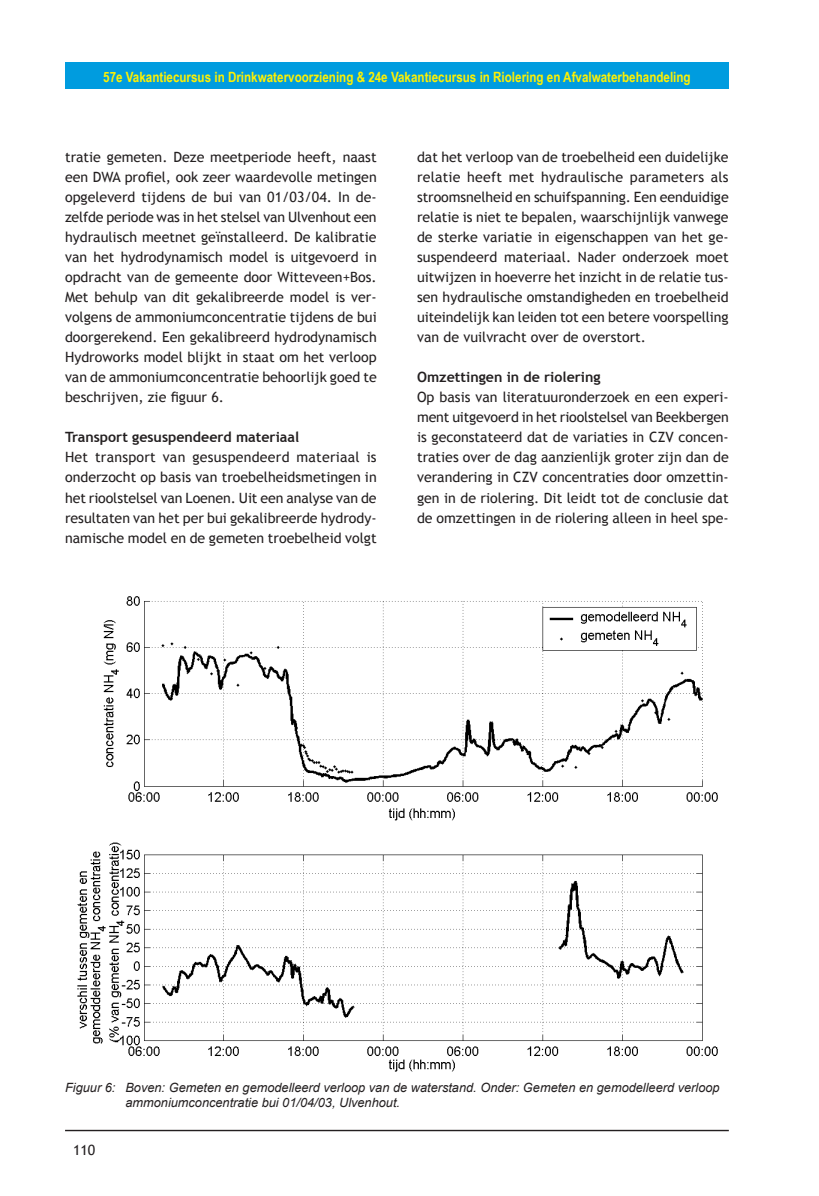
<style>
.page{position:relative;width:819px;height:1196px;background:#fff}
.page>*{position:absolute;margin:0;border:0;box-sizing:border-box;transform-origin:0 0}
.t1{font:14.17px/20.1px "Trebuchet MS";color:#231f20;text-align:justify}
.t2{font:700 14.17px "Arial Narrow";color:#fff101}
.t3{font:700 14.17px "Trebuchet MS";color:#231f20}
.t4{font:italic 12.78px/15.6px "Arial";color:#231f20}
</style>
<div class="page">
<hr style="left:65px;top:1130px;width:663px;height:1px;background:#231f20">
<div style="left:65px;top:62px;width:663px;height:27px;background:#009cdf"></div>
<img style="left:77px;top:596px;width:641px;height:476px">
<p class="t2" style="left:103px;top:69px;width:588px">57e Vakantiecursus in Drinkwatervoorziening &amp; 24e Vakantiecursus in Riolering en Afvalwaterbehandeling</p>
<p class="t1" style="left:65px;top:146px;width:313px">tratie gemeten. Deze meetperiode heeft, naast een DWA profiel, ook zeer waardevolle metingen opgeleverd tijdens de bui van 01/03/04. In de&shy;zelfde periode was in het stelsel van Ulvenhout een hydraulisch meetnet geïnstalleerd. De kalibratie van het hydrodynamisch model is uitgevoerd in opdracht van de gemeente door Witteveen+Bos.<br>Met behulp van dit gekalibreerde model is ver&shy;volgens de ammoniumconcentratie tijdens de bui doorgerekend. Een gekalibreerd hydrodynamisch Hydroworks model blijkt in staat om het verloop van de ammoniumconcentratie behoorlijk goed te beschrijven, zie figuur 6.</p>
<p class="t3" style="left:65px;top:429px;width:235px">Transport gesuspendeerd materiaal</p>
<p class="t1" style="left:65px;top:447px;width:313px">Het transport van gesuspendeerd materiaal is onderzocht op basis van troebelheidsmetingen in het rioolstelsel van Loenen. Uit een analyse van de resultaten van het per bui gekalibreerde hydrody&shy;namische model en de gemeten troebelheid volgt</p>
<p class="t1" style="left:417px;top:146px;width:313px">dat het verloop van de troebelheid een duidelijke relatie heeft met hydraulische parameters als stroomsnelheid en schuifspanning. Een eenduidige relatie is niet te bepalen, waarschijnlijk vanwege de sterke variatie in eigenschappen van het ge&shy;suspendeerd materiaal. Nader onderzoek moet uitwijzen in hoeverre het inzicht in de relatie tus&shy;sen hydraulische omstandigheden en troebelheid uiteindelijk kan leiden tot een betere voorspelling van de vuilvracht over de overstort.</p>
<p class="t3" style="left:417px;top:369px;width:185px">Omzettingen in de riolering</p>
<p class="t1" style="left:417px;top:387px;width:313px">Op basis van literatuuronderzoek en een experi&shy;ment uitgevoerd in het rioolstelsel van Beekbergen is geconstateerd dat de variaties in CZV concen&shy;traties over de dag aanzienlijk groter zijn dan de verandering in CZV concentraties door omzettin&shy;gen in de riolering. Dit leidt tot de conclusie dat de omzettingen in de riolering alleen in heel spe-</p>
<p class="t4" style="left:125px;top:1079px;width:595px;text-indent:-60px">Figuur 6: Boven: Gemeten en gemodelleerd verloop van de waterstand. Onder: Gemeten en gemodelleerd verloop ammoniumconcentratie bui 01/04/03, Ulvenhout.</p>
<p class="t1" style="left:73px;top:1140px;width:24px">110</p>
</div>
